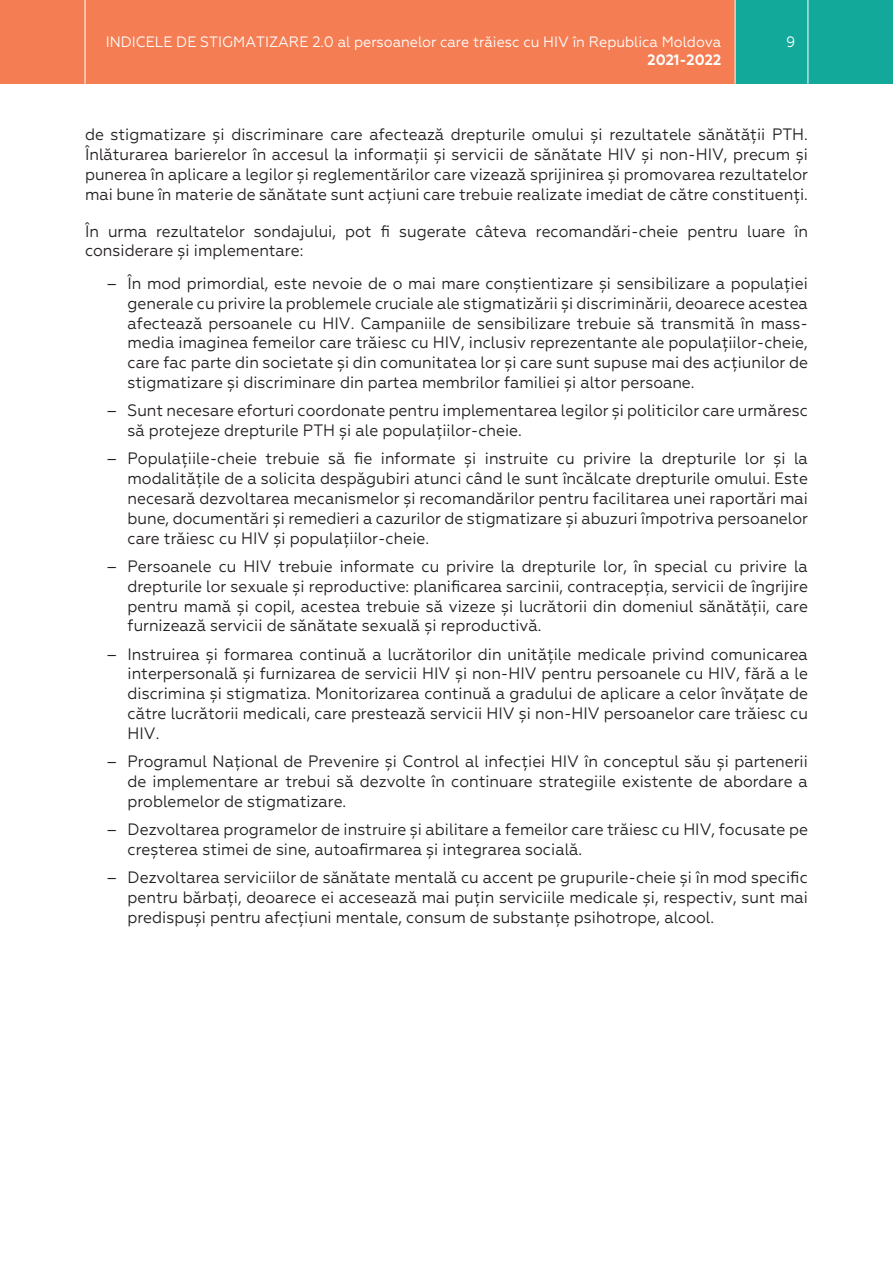
<style>
.page{position:relative;width:893px;height:1263px;background:#fff}
.page>*{position:absolute;margin:0;border:0;box-sizing:border-box;transform-origin:0 0}
.t1{font:16.5px/19.8px "Geometria";color:#231f20;text-align:justify;scale:.95 1}
.t2{font:15px "Geometria";color:#fff;scale:.95 1}
.t3{font:700 15px "Geometria";color:#fff;scale:.95 1}
</style>
<div class="page">
<div style="left:0;top:0;width:893px;height:84px;background:#f47d54"></div>
<div style="left:735px;top:0;width:158px;height:84px;background:#13a99a"></div>
<hr style="left:735px;top:0;width:1px;height:84px;background:#fff">
<hr style="left:85px;top:0;width:1px;height:84px;background:#fff">
<hr style="left:808px;top:0;width:1px;height:84px;background:#fff">
<p class="t2" style="left:106px;top:33px;width:649px">INDICELE DE STIGMATIZARE 2.0 al persoanelor care trăiesc cu HIV în Republica Moldova</p>
<p class="t2" style="left:786px;top:33px;width:11px">9</p>
<p class="t3" style="left:647px;top:51px;width:79px">2021-2022</p>
<p class="t1" style="left:85px;top:125px;width:762px">de stigmatizare și discriminare care afectează drepturile omului și rezultatele sănătății PTH.<br>Înlăturarea barierelor în accesul la informații și servicii de sănătate HIV și non-HIV, precum și punerea în aplicare a legilor și reglementărilor care vizează sprijinirea și promovarea rezultatelor mai bune în materie de sănătate sunt acțiuni care trebuie realizate imediat de către constituenți.</p>
<p class="t1" style="left:85px;top:221px;width:762px">În urma rezultatelor sondajului, pot fi sugerate câteva recomandări-cheie pentru luare în considerare și implementare:</p>
<p class="t1" style="left:128px;top:273px;width:718px;text-indent:-21px">– În mod primordial, este nevoie de o mai mare conștientizare și sensibilizare a populației generale cu privire la problemele cruciale ale stigmatizării și discriminării, deoarece acestea afectează persoanele cu HIV. Campaniile de sensibilizare trebuie să transmită în mass&shy;media imaginea femeilor care trăiesc cu HIV, inclusiv reprezentante ale populațiilor-cheie, care fac parte din societate și din comunitatea lor și care sunt supuse mai des acțiunilor de stigmatizare și discriminare din partea membrilor familiei și altor persoane.</p>
<p class="t1" style="left:128px;top:401px;width:718px;text-indent:-21px">– Sunt necesare eforturi coordonate pentru implementarea legilor și politicilor care urmăresc să protejeze drepturile PTH și ale populațiilor-cheie.</p>
<p class="t1" style="left:128px;top:449px;width:718px;text-indent:-21px">– Populațiile-cheie trebuie să fie informate și instruite cu privire la drepturile lor și la modalitățile de a solicita despăgubiri atunci când le sunt încălcate drepturile omului. Este necesară dezvoltarea mecanismelor și recomandărilor pentru facilitarea unei raportări mai bune, documentări și remedieri a cazurilor de stigmatizare și abuzuri împotriva persoanelor care trăiesc cu HIV și populațiilor-cheie.</p>
<p class="t1" style="left:128px;top:556px;width:718px;text-indent:-21px">– Persoanele cu HIV trebuie informate cu privire la drepturile lor, în special cu privire la drepturile lor sexuale și reproductive: planificarea sarcinii, contracepția, servicii de îngrijire pentru mamă și copil, acestea trebuie să vizeze și lucrătorii din domeniul sănătății, care furnizează servicii de sănătate sexuală și reproductivă.</p>
<p class="t1" style="left:128px;top:644px;width:718px;text-indent:-21px">– Instruirea și formarea continuă a lucrătorilor din unitățile medicale privind comunicarea interpersonală și furnizarea de servicii HIV și non-HIV pentru persoanele cu HIV, fără a le discrimina și stigmatiza. Monitorizarea continuă a gradului de aplicare a celor învățate de către lucrătorii medicali, care prestează servicii HIV și non-HIV persoanelor care trăiesc cu HIV.</p>
<p class="t1" style="left:128px;top:751px;width:718px;text-indent:-21px">– Programul Național de Prevenire și Control al infecției HIV în conceptul său și partenerii de implementare ar trebui să dezvolte în continuare strategiile existente de abordare a problemelor de stigmatizare.</p>
<p class="t1" style="left:128px;top:819px;width:718px;text-indent:-21px">– Dezvoltarea programelor de instruire și abilitare a femeilor care trăiesc cu HIV, focusate pe creșterea stimei de sine, autoafirmarea și integrarea socială.</p>
<p class="t1" style="left:128px;top:867px;width:718px;text-indent:-21px">– Dezvoltarea serviciilor de sănătate mentală cu accent pe grupurile-cheie și în mod specific pentru bărbați, deoarece ei accesează mai puțin serviciile medicale și, respectiv, sunt mai predispuși pentru afecțiuni mentale, consum de substanțe psihotrope, alcool.</p>
</div>
